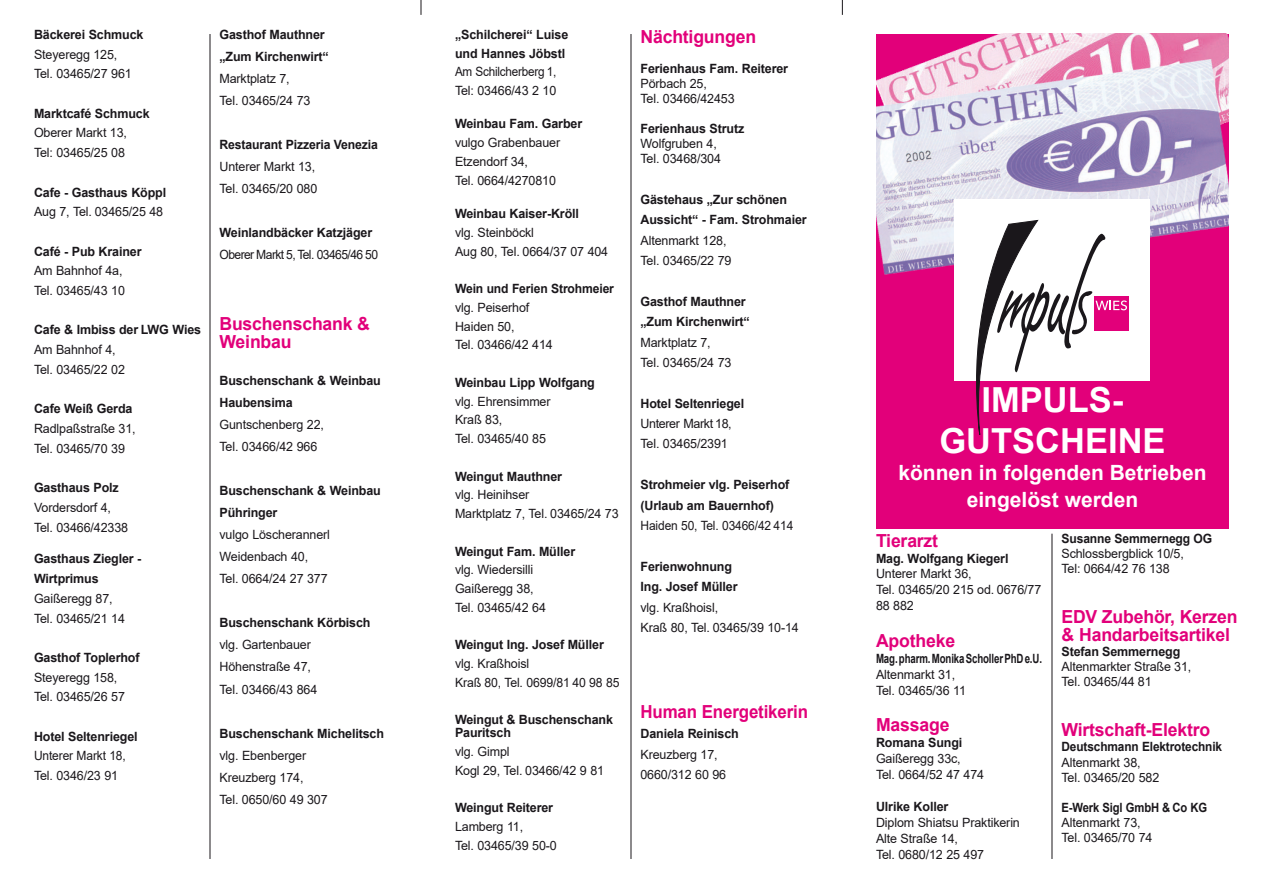
<style>
.page{position:relative;width:1263px;height:893px;background:#fff}
.page>*{position:absolute;margin:0;border:0;box-sizing:border-box;transform-origin:0 0}
.t1{font:700 34.5px/41.4px "Arial";color:#fff;text-align:center}
.t2{font:700 21px/27px "Arial";color:#fff;text-align:center}
.t3{font:700 18px/18px "Arial";letter-spacing:-.01em;color:#e2007a}
.t4{font:700 18px "Arial";letter-spacing:-.01em;color:#e2007a;scale:.94 1}
.t5{font:12.75px/18.8px "Arial";letter-spacing:-.01em;color:#1a171b}
.t6{font:700 12.75px/20.4px "Arial";letter-spacing:-.01em;color:#1a171b}
.t7{font:12.75px/19.6px "Arial";letter-spacing:-.01em;color:#1a171b;scale:.94 1}
.t8{font:700 12.75px "Arial";letter-spacing:-.01em;color:#1a171b;scale:.95 1}
.t9{font:12.75px/18.8px "Arial";letter-spacing:-.01em;color:#1a171b;scale:.92 1}
.t10{font:700 12.75px "Arial";letter-spacing:-.01em;color:#1a171b;scale:.76 1}
.t11{font:12.75px/20.4px "Arial";letter-spacing:-.03em;color:#1a171b}
.t12{font:12.75px "Arial";letter-spacing:-.045em;color:#1a171b;scale:.95 1}
.t13{font:700 12.75px "Arial";letter-spacing:-.01em;color:#1a171b;scale:.96 1}
.t14{font:700 12.75px "Arial";letter-spacing:-.01em;color:#1a171b;scale:.93 1}
.t15{font:700 12.75px "Arial";letter-spacing:-.01em;color:#1a171b;scale:.88 1}
</style>
<div class="page">
<div style="left:876px;top:34px;width:353px;height:494px;background:#e2007a"></div>
<img style="left:930px;top:34px;width:299px;height:26px">
<img style="left:876px;top:60px;width:353px;height:214px">
<hr style="left:210px;top:34px;width:1px;height:825px;background:#1a171b">
<hr style="left:631px;top:34px;width:1px;height:825px;background:#1a171b">
<hr style="left:1052px;top:534px;width:1px;height:325px;background:#1a171b">
<div style="left:954px;top:199px;width:196px;height:181px;background:#fff"></div>
<div style="left:1094px;top:296px;width:35px;height:35px;background:#e2007a"></div>
<svg style="left:968px;top:219px;width:159px;height:216px"></svg>
<svg style="left:421px;top:0;width:1px;height:15px"></svg>
<svg style="left:842px;top:0;width:1px;height:15px"></svg>
<p class="t6" style="left:34px;top:25px;width:111px">Bäckerei Schmuck</p>
<p class="t5" style="left:34px;top:45px;width:99px;line-height:19.6px">Steyeregg 125,<br>Tel. 03465/27 961</p>
<p class="t6" style="left:34px;top:104px;width:117px">Marktcafé Schmuck</p>
<p class="t5" style="left:34px;top:124px;width:95px;line-height:19.6px">Oberer Markt 13,<br>Tel: 03465/25 08</p>
<p class="t6" style="left:34px;top:183px;width:134px">Cafe - Gasthaus Köppl</p>
<p class="t5" style="left:34px;top:204px;width:131px">Aug 7, Tel. 03465/25 48</p>
<p class="t6" style="left:34px;top:242px;width:109px">Café - Pub Krainer</p>
<p class="t5" style="left:34px;top:262px;width:92px;line-height:19.6px">Am Bahnhof 4a,<br>Tel. 03465/43 10</p>
<p class="t6" style="left:34px;top:321px;width:169px">Cafe &amp; Imbiss der LWG Wies</p>
<p class="t5" style="left:34px;top:341px;width:92px;line-height:19.6px">Am Bahnhof 4,<br>Tel. 03465/22 02</p>
<p class="t6" style="left:34px;top:400px;width:100px">Cafe Weiß Gerda</p>
<p class="t5" style="left:34px;top:420px;width:103px;line-height:19.6px">Radlpaßstraße 31,<br>Tel. 03465/70 39</p>
<p class="t6" style="left:34px;top:479px;width:86px">Gasthaus Polz</p>
<p class="t5" style="left:34px;top:499px;width:96px;line-height:19.6px">Vordersdorf 4,<br>Tel. 03466/42338</p>
<p class="t6" style="left:34px;top:550px;width:109px;line-height:19.6px">Gasthaus Ziegler -<br>Wirtprimus</p>
<p class="t5" style="left:34px;top:590px;width:92px;line-height:19.6px">Gaißeregg 87,<br>Tel. 03465/21 14</p>
<p class="t6" style="left:34px;top:648px;width:107px">Gasthof Toplerhof</p>
<p class="t5" style="left:34px;top:668px;width:92px;line-height:19.6px">Steyeregg 158,<br>Tel. 03465/26 57</p>
<p class="t6" style="left:34px;top:727px;width:105px">Hotel Seltenriegel</p>
<p class="t7" style="left:34px;top:747px;width:99px">Unterer Markt 18,<br>Tel. 0346/23 91</p>
<p class="t6" style="left:219px;top:25px;width:111px;line-height:22px">Gasthof Mauthner „Zum Kirchenwirt“</p>
<p class="t5" style="left:219px;top:69px;width:92px;line-height:22px">Marktplatz 7,<br>Tel. 03465/24 73</p>
<p class="t13" style="left:219px;top:140px;width:167px">Restaurant Pizzeria Venezia</p>
<p class="t5" style="left:219px;top:157px;width:99px;line-height:22px">Unterer Markt 13,<br>Tel. 03465/20 080</p>
<p class="t6" style="left:219px;top:224px;width:154px">Weinlandbäcker Katzjäger</p>
<p class="t12" style="left:219px;top:250px;width:168px">Oberer Markt 5, Tel. 03465/46 50</p>
<h3 class="t3" style="left:219px;top:316px;width:152px">Buschenschank &amp;<br>Weinbau</h3>
<p class="t6" style="left:219px;top:371px;width:163px;line-height:22px">Buschenschank &amp; Weinbau<br>Haubensima</p>
<p class="t5" style="left:219px;top:415px;width:106px;line-height:22px">Guntschenberg 22,<br>Tel. 03466/42 966</p>
<p class="t6" style="left:219px;top:481px;width:163px;line-height:22px">Buschenschank &amp; Weinbau<br>Pühringer</p>
<p class="t5" style="left:219px;top:525px;width:112px;line-height:22px">vulgo Löscherannerl<br>Weidenbach 40,<br>Tel. 0664/24 27 377</p>
<p class="t6" style="left:219px;top:614px;width:153px">Buschenschank Körbisch</p>
<p class="t5" style="left:219px;top:635px;width:99px;line-height:22px">vlg. Gartenbauer<br>Höhenstraße 47,<br>Tel. 03466/43 864</p>
<p class="t6" style="left:219px;top:724px;width:166px">Buschenschank Michelitsch</p>
<p class="t5" style="left:219px;top:745px;width:110px;line-height:22px">vlg. Ebenberger<br>Kreuzberg 174,<br>Tel. 0650/60 49 307</p>
<p class="t6" style="left:455px;top:26px;width:115px;line-height:18.8px">„Schilcherei“ Luise und Hannes Jöbstl</p>
<p class="t9" style="left:455px;top:64px;width:112px">Am Schilcherberg 1,<br>Tel: 03466/43 2 10</p>
<p class="t6" style="left:455px;top:115px;width:129px">Weinbau Fam. Garber</p>
<p class="t5" style="left:455px;top:135px;width:107px">vulgo Grabenbauer<br>Etzendorf 34,<br>Tel. 0664/4270810</p>
<p class="t6" style="left:455px;top:204px;width:126px">Weinbau Kaiser-Kröll</p>
<p class="t5" style="left:455px;top:224px;width:155px">vlg. Steinböckl<br>Aug 80, Tel. 0664/37 07 404</p>
<p class="t8" style="left:455px;top:284px;width:169px">Wein und Ferien Strohmeier</p>
<p class="t5" style="left:455px;top:299px;width:99px">vlg. Peiserhof<br>Haiden 50,<br>Tel. 03466/42 414</p>
<p class="t6" style="left:455px;top:373px;width:141px">Weinbau Lipp Wolfgang</p>
<p class="t5" style="left:455px;top:393px;width:97px">vlg. Ehrensimmer<br>Kraß 83,<br>Tel. 03465/40 85</p>
<p class="t6" style="left:455px;top:467px;width:109px">Weingut Mauthner</p>
<p class="t5" style="left:455px;top:487px;width:165px">vlg. Heinihser<br>Marktplatz 7, Tel. 03465/24 73</p>
<p class="t6" style="left:455px;top:542px;width:122px">Weingut Fam. Müller</p>
<p class="t5" style="left:455px;top:562px;width:92px">vlg. Wiedersilli<br>Gaißeregg 38,<br>Tel. 03465/42 64</p>
<p class="t6" style="left:455px;top:636px;width:150px">Weingut Ing. Josef Müller</p>
<p class="t5" style="left:455px;top:655px;width:166px">vlg. Kraßhoisl<br>Kraß 80, Tel. 0699/81 40 98 85</p>
<p class="t6" style="left:455px;top:715px;width:160px;line-height:12.8px">Weingut &amp; Buschenschank<br>Pauritsch</p>
<p class="t5" style="left:455px;top:743px;width:151px">vlg. Gimpl<br>Kogl 29, Tel. 03466/42 9 81</p>
<p class="t6" style="left:455px;top:798px;width:100px">Weingut Reiterer</p>
<p class="t5" style="left:455px;top:818px;width:103px">Lamberg 11,<br>Tel. 03465/39 50-0</p>
<h3 class="t3" style="left:640px;top:29px;width:117px">Nächtigungen</h3>
<p class="t6" style="left:640px;top:59px;width:149px">Ferienhaus Fam. Reiterer</p>
<p class="t5" style="left:640px;top:77px;width:96px;line-height:15px">Pörbach 25,<br>Tel. 03466/42453</p>
<p class="t6" style="left:640px;top:119px;width:105px">Ferienhaus Strutz</p>
<p class="t5" style="left:640px;top:137px;width:82px;line-height:15px">Wolfgruben 4,<br>Tel. 03468/304</p>
<p class="t6" style="left:640px;top:190px;width:168px">Gästehaus „Zur schönen<br>Aussicht“ - Fam. Strohmaier</p>
<p class="t5" style="left:640px;top:231px;width:92px;line-height:20.4px">Altenmarkt 128,<br>Tel. 03465/22 79</p>
<p class="t6" style="left:640px;top:292px;width:111px">Gasthof Mauthner „Zum Kirchenwirt“</p>
<p class="t5" style="left:640px;top:333px;width:92px;line-height:20.4px">Marktplatz 7,<br>Tel. 03465/24 73</p>
<p class="t6" style="left:640px;top:394px;width:105px">Hotel Seltenriegel</p>
<p class="t11" style="left:640px;top:415px;width:93px">Unterer Markt 18,<br>Tel. 03465/2391</p>
<p class="t6" style="left:640px;top:476px;width:150px">Strohmeier vlg. Peiserhof (Urlaub am Bauernhof)</p>
<p class="t7" style="left:640px;top:517px;width:164px">Haiden 50, Tel. 03466/42 414</p>
<p class="t6" style="left:640px;top:557px;width:99px">Ferienwohnung<br>Ing. Josef Müller</p>
<p class="t5" style="left:640px;top:598px;width:160px;line-height:20.4px">vlg. Kraßhoisl,<br>Kraß 80, Tel. 03465/39 10-14</p>
<h3 class="t4" style="left:640px;top:705px;width:180px">Human Energetikerin</h3>
<p class="t6" style="left:640px;top:725px;width:100px">Daniela Reinisch</p>
<p class="t5" style="left:640px;top:745px;width:87px;line-height:20.4px">Kreuzberg 17,<br>0660/312 60 96</p>
<h1 class="t1" style="left:939px;top:382px;width:228px">IMPULS-<br>GUTSCHEINE</h1>
<h2 class="t2" style="left:898px;top:461px;width:310px">können in folgenden Betrieben eingelöst werden</h2>
<h3 class="t3" style="left:876px;top:533px;width:64px">Tierarzt</h3>
<p class="t6" style="left:876px;top:549px;width:134px">Mag. Wolfgang Kiegerl</p>
<p class="t5" style="left:876px;top:567px;width:167px;line-height:15.9px">Unterer Markt 36,<br>Tel. 03465/20 215 od. 0676/77<br>88 882</p>
<h3 class="t3" style="left:876px;top:633px;width:81px">Apotheke</h3>
<p class="t10" style="left:876px;top:654px;width:220px">Mag.pharm.MonikaSchollerPhDe.U.</p>
<p class="t5" style="left:876px;top:667px;width:91px;line-height:15.9px">Altenmarkt 31,<br>Tel. 03465/36 11</p>
<h3 class="t3" style="left:876px;top:717px;width:75px">Massage</h3>
<p class="t6" style="left:876px;top:734px;width:88px">Romana Sungi</p>
<p class="t5" style="left:876px;top:752px;width:110px;line-height:15.9px">Gaißeregg 33c,<br>Tel. 0664/52 47 474</p>
<p class="t6" style="left:876px;top:797px;width:74px">Ulrike Koller</p>
<p class="t5" style="left:876px;top:816px;width:145px;line-height:15.9px">Diplom Shiatsu Praktikerin<br>Alte Straße 14,<br>Tel. 0680/12 25 497</p>
<p class="t8" style="left:1061px;top:533px;width:160px">Susanne Semmernegg OG</p>
<p class="t5" style="left:1061px;top:547px;width:124px;line-height:15.1px">Schlossbergblick 10/5,<br>Tel: 0664/42 76 138</p>
<h3 class="t3" style="left:1061px;top:609px;width:178px">EDV Zubehör, Kerzen &amp; Handarbeitsartikel</h3>
<p class="t6" style="left:1061px;top:643px;width:120px">Stefan Semmernegg</p>
<p class="t5" style="left:1061px;top:660px;width:131px;line-height:15.1px">Altenmarkter Straße 31,<br>Tel. 03465/44 81</p>
<h3 class="t3" style="left:1061px;top:723px;width:150px">Wirtschaft-Elektro</h3>
<p class="t14" style="left:1061px;top:742px;width:174px">Deutschmann Elektrotechnik</p>
<p class="t5" style="left:1061px;top:756px;width:99px;line-height:15.1px">Altenmarkt 38,<br>Tel. 03465/20 582</p>
<p class="t15" style="left:1061px;top:803px;width:167px">E-Werk Sigl GmbH &amp; Co KG</p>
<p class="t5" style="left:1061px;top:816px;width:92px;line-height:15.1px">Altenmarkt 73,<br>Tel. 03465/70 74</p>
</div>
